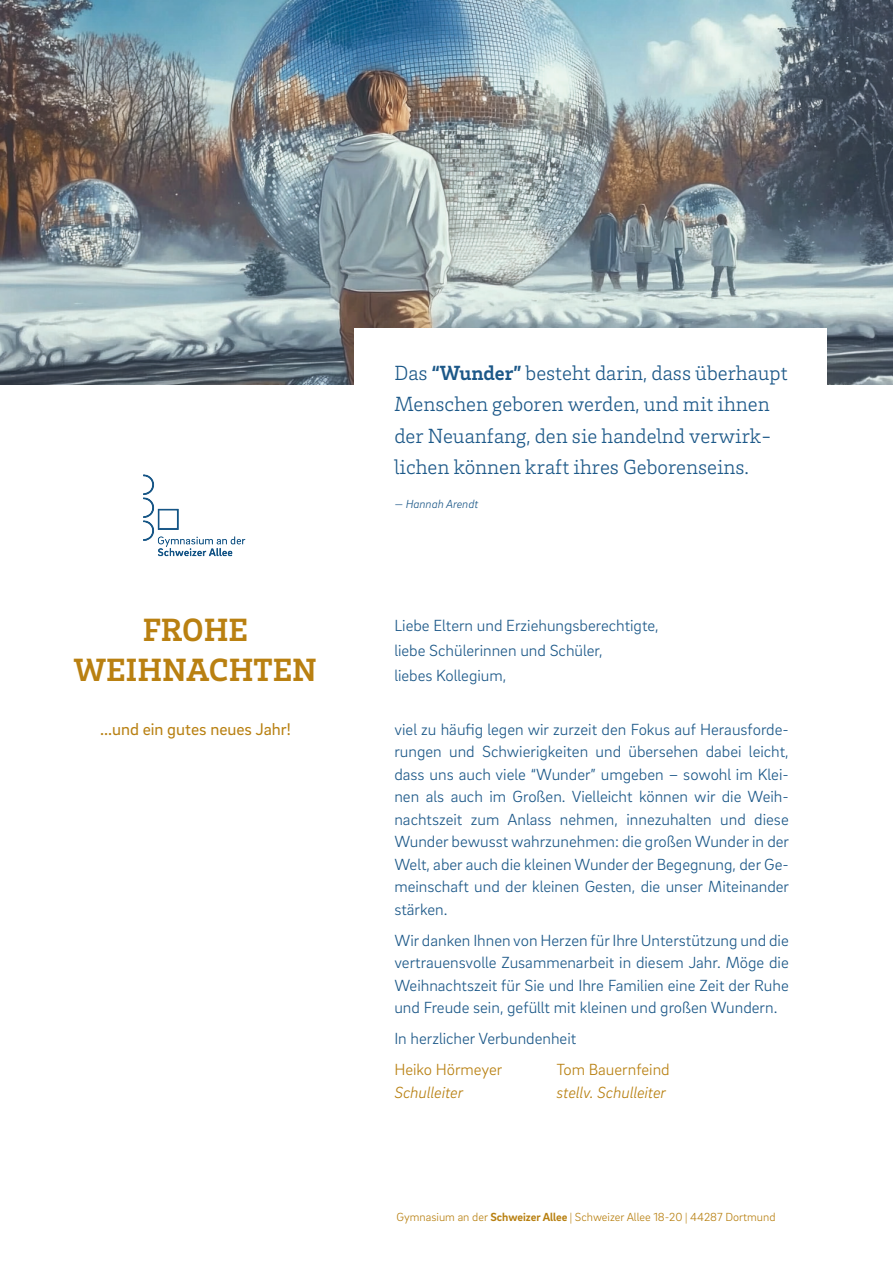
<style>
.page{position:relative;width:893px;height:1263px;background:#fff}
.page>*{position:absolute;margin:0;border:0;box-sizing:border-box;transform-origin:0 0}
.t1{font:700 33px "Brix Slab";color:#b98011}
.t2{font:300 21px/31.5px "Brix Slab";color:#1c5888}
.t3{font:17.4px "Brix Sans";color:#b88011}
.t4{font:300 16.5px/22.5px "Brix Sans";color:#1c5888;text-align:justify}
.t5{font:italic 300 16.5px "Brix Sans";color:#b88011}
.t6{font:300 16.5px "Brix Sans";color:#b88011}
.t7{font:300 12px "Brix Sans";color:#b88011}
.t8{font:italic 300 12px "Brix Sans";color:#1c5888}
.s1{font-weight:700}
</style>
<div class="page">
<img style="left:0;top:0;width:893px;height:385px">
<div style="left:354px;top:328px;width:472px;height:935px;background:#fff"></div>
<img style="left:143px;top:474px;width:103px;height:83px">
<p class="t1" style="left:143px;top:609px;width:107px">FROHE</p>
<p class="t1" style="left:74px;top:648px;width:244px">WEIHNACHTEN</p>
<p class="t3" style="left:100px;top:717px;width:192px">...und ein gutes neues Jahr!</p>
<p class="t2" style="left:394px;top:356px;width:395px">Das <span class="s1">“Wunder”</span> besteht darin, dass überhaupt Menschen geboren werden, und mit ihnen der Neuanfang, den sie handelnd verwirk&shy;lichen können kraft ihres Geborenseins.</p>
<p class="t8" style="left:394px;top:497px;width:85px">— Hannah Arendt</p>
<p class="t4" style="left:394px;top:613px;width:266px">Liebe Eltern und Erziehungsberechtigte,</p>
<p class="t4" style="left:394px;top:638px;width:210px">liebe Schülerinnen und Schüler,</p>
<p class="t4" style="left:394px;top:664px;width:113px">liebes Kollegium,</p>
<p class="t4" style="left:394px;top:717px;width:396px">viel zu häufig legen wir zurzeit den Fokus auf Herausforde&shy;rungen und Schwierigkeiten und übersehen dabei leicht, dass uns auch viele “Wunder” umgeben – sowohl im Klei&shy;nen als auch im Großen. Vielleicht können wir die Weih&shy;nachtszeit zum Anlass nehmen, innezuhalten und diese Wunder bewusst wahrzunehmen: die großen Wunder in der Welt, aber auch die kleinen Wunder der Begegnung, der Ge&shy;meinschaft und der kleinen Gesten, die unser Miteinander stärken.</p>
<p class="t4" style="left:394px;top:928px;width:396px">Wir danken Ihnen von Herzen für Ihre Unterstützung und die vertrauensvolle Zusammenarbeit in diesem Jahr. Möge die Weihnachtszeit für Sie und Ihre Familien eine Zeit der Ruhe und Freude sein, gefüllt mit kleinen und großen Wundern.</p>
<p class="t4" style="left:394px;top:1027px;width:183px">In herzlicher Verbundenheit</p>
<p class="t6" style="left:394px;top:1059px;width:110px">Heiko Hörmeyer</p>
<p class="t6" style="left:556px;top:1059px;width:115px">Tom Bauernfeind</p>
<p class="t5" style="left:394px;top:1081px;width:70px">Schulleiter</p>
<p class="t5" style="left:556px;top:1081px;width:111px">stellv. Schulleiter</p>
<p class="t7" style="left:396px;top:1209px;width:381px">Gymnasium an der <span class="s1">Schweizer Allee</span> | Schweizer Allee 18-20 | 44287 Dortmund</p>
</div>
